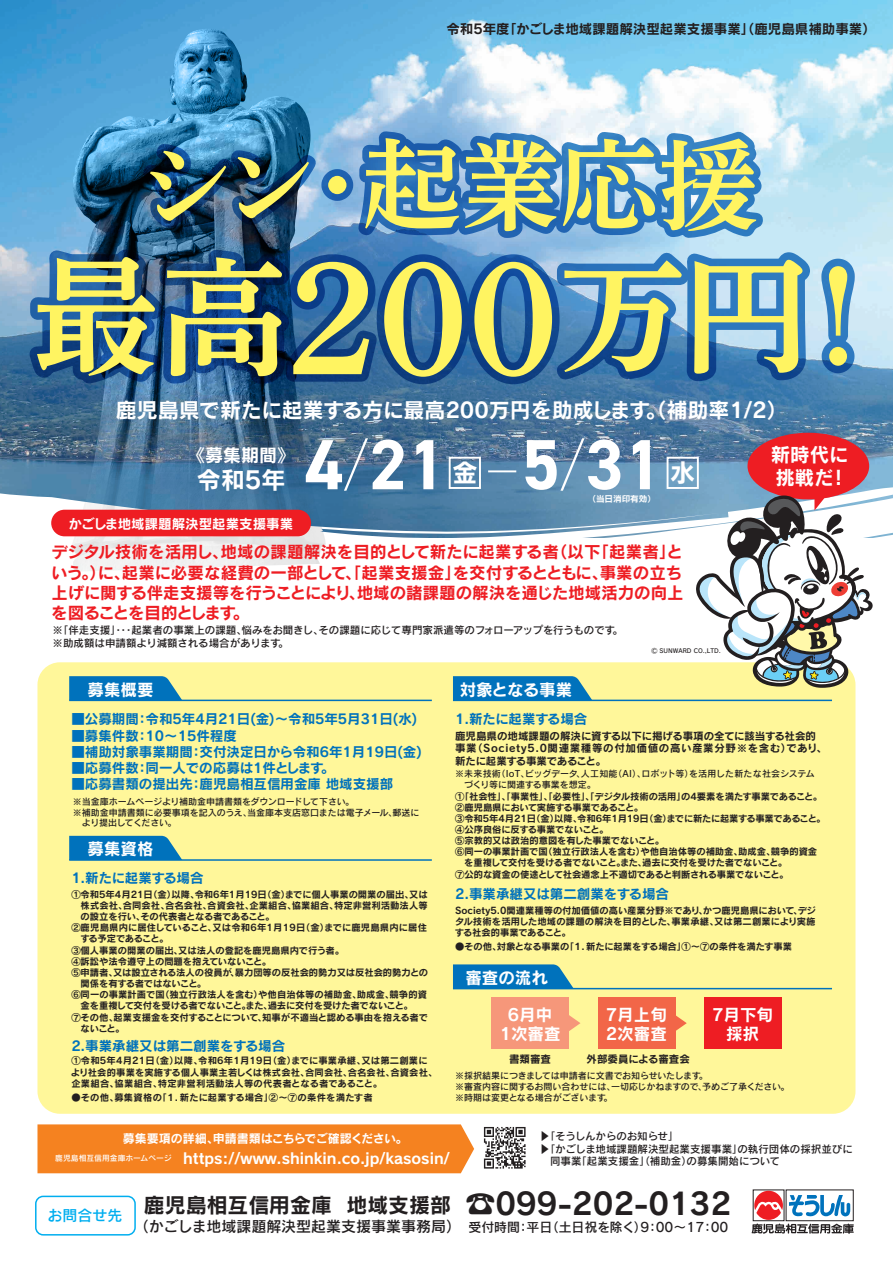
<style>
.page{position:relative;width:893px;height:1263px;background:#fff}
.page>*{position:absolute;margin:0;border:0;box-sizing:border-box;transform-origin:0 0}
.t1{font:127.5px "DNP Shuei Y Min Std B";color:#fff461}
.t2{font:99px "DNP Shuei Y Min Std B";color:#fff461}
.t3{font:700 71.25px "DIN2014";color:#fff}
.t4{font:25.05px "Rodin Pro B";color:#fff}
.t5{font:24px "Rodin Pro B";color:#fff}
.t6{font:21px "Rodin Pro B";color:#fff}
.t7{font:20.85px "Rodin Pro B";color:#231f20}
.t8{font:19.5px/23.4px "Rodin Pro B";color:#fff}
.t9{font:18px "Rodin Pro B";color:#fff}
.t10{font:16.5px/20.1px "Rodin Pro B";color:#ee1d23;text-align:justify}
.t11{font:16.5px/19.8px "Rodin Pro B";color:#fff;text-align:center}
.t12{font:16.5px "Rodin Pro B";letter-spacing:-.03em;color:#fff}
.t13{font:15px "Rodin Pro B";color:#fff}
.t14{font:13.5px "Rodin Pro B";color:#0072bc}
.t15{font:13.5px "Rodin Pro B";color:#231f20}
.t16{font:13.5px "Rodin Pro B";letter-spacing:-.03em;color:#0072bc}
.t17{font:13.5px "Rodin Pro B";color:#fff}
.t18{font:12.9px "Rodin Pro DB";color:#231f20}
.t19{font:12px "Rodin Pro B";color:#fff}
.t20{font:10.5px/12.6px "Rodin Pro DB";color:#231f20}
.t21{font:10.5px/12.6px "Rodin Pro B";color:#231f20}
.t22{font:9.3px/11.1px "Rodin Pro B";color:#231f20}
.t23{font:9.3px "Rodin Pro B";letter-spacing:.025em;color:#231f20}
.t24{font:9.3px "Rodin Pro B";letter-spacing:.03em;color:#231f20}
.t25{font:9.3px "Rodin Pro B";letter-spacing:-.04em;color:#231f20}
.t26{font:9px/10.8px "Rodin Pro DB";color:#231f20}
.t27{font:8.55px "Rodin Pro B";color:#fff}
.t28{font:7.8px "Rodin Pro DB";color:#fff}
.t29{font:6px "Rodin Pro DB";color:#231f20}
.s1{font-size:160.5px}
.s2{font-family:"Rodin Pro L";font-weight:400;font-size:63.45px}
.s3{font-size:30px}
.s4{font-size:15px}
</style>
<div class="page">
<img style="left:0;top:0;width:893px;height:485px">
<svg style="left:0;top:485px;width:893px;height:53px"></svg>
<img style="left:71px;top:29px;width:255px;height:543px">
<div style="left:37px;top:662px;width:818px;height:452px;background:#fff79a;border-radius:22px"></div>
<svg style="left:69px;top:676px;width:113px;height:24px;background:#147cb9"></svg>
<hr style="left:69px;top:700px;width:363px;height:1px;background:#0072bc">
<svg style="left:453px;top:676px;width:139px;height:24px;background:#107ab9"></svg>
<hr style="left:453px;top:700px;width:379px;height:1px;background:#0072bc">
<svg style="left:453px;top:964px;width:121px;height:24px;background:#167db8"></svg>
<hr style="left:453px;top:988px;width:379px;height:1px;background:#0072bc">
<svg style="left:69px;top:836px;width:113px;height:23px;background:#137bb9"></svg>
<hr style="left:69px;top:859px;width:363px;height:2px;background:#0072bc">
<div style="left:492px;top:998px;width:77px;height:51px;background:#f6977a"></div>
<svg style="left:569px;top:1015px;width:11px;height:16px"></svg>
<div style="left:598px;top:998px;width:77px;height:51px;background:#f26648"></div>
<svg style="left:675px;top:1015px;width:12px;height:16px"></svg>
<div style="left:704px;top:998px;width:77px;height:51px;background:#ee1d23"></div>
<div style="left:37px;top:1124px;width:437px;height:49px;background:#f58220"></div>
<div style="left:35px;top:1195px;width:101px;height:40px;border:2px solid #00aeef;border-radius:7px"></div>
<div style="left:786px;top:1190px;width:67px;height:31px;background:#a1a0a0"></div>
<svg style="left:753px;top:1190px;width:31px;height:1px"></svg>
<svg style="left:751px;top:1191px;width:103px;height:43px;background:#b1a6b1"></svg>
<div style="left:449px;top:457px;width:32px;height:32px;border:2px solid #fff"></div>
<div style="left:667px;top:457px;width:32px;height:32px;border:2px solid #fff"></div>
<hr style="left:488px;top:470px;width:28px;height:2px;background:#fff">
<svg style="left:25px;top:129px;width:839px;height:264px;background:#4277ab"></svg>
<svg style="left:695px;top:433px;width:178px;height:255px"></svg>
<div style="left:51px;top:510px;width:260px;height:26px;background:#ee1d23;border-radius:13px"></div>
<svg style="left:484px;top:1127px;width:42px;height:41px"></svg>
<h3 class="t15" style="left:446px;top:20px;width:431px">令和5年度「かごしま地域課題解決型起業支援事業」（鹿児島県補助事業）</h3>
<h2 class="t2" style="left:138px;top:115px;width:622px">シン・起業応援</h2>
<h1 class="t1" style="left:33px;top:227px;width:871px">最高<span class="s1">200</span>万円！</h1>
<h3 class="t6" style="left:116px;top:396px;width:674px">鹿児島県で新たに起業する方に最高200万円を助成します。（補助率1/2）</h3>
<h3 class="t9" style="left:187px;top:443px;width:109px">《募集期間》</h3>
<h3 class="t5" style="left:197px;top:464px;width:90px">令和5年</h3>
<h3 class="t17" style="left:69px;top:514px;width:226px">かごしま地域課題解決型起業支援事業</h3>
<h3 class="t3" style="left:305px;top:417px;width:142px">4<span class="s2">/</span>21</h3>
<h3 class="t4" style="left:452px;top:456px;width:27px">金</h3>
<h3 class="t3" style="left:522px;top:417px;width:142px">5<span class="s2">/</span>31</h3>
<p class="t27" style="left:587px;top:493px;width:70px">（当日消印有効）</p>
<h3 class="t4" style="left:670px;top:456px;width:27px">水</h3>
<h3 class="t10" style="left:51px;top:541px;width:634px">デジタル技術を活用し、地域の課題解決を目的として新たに起業する者（以下「起業者」という。）に、起業に必要な経費の一部として、「起業支援金」を交付するとともに、事業の立ち上げに関する伴走支援等を行うことにより、地域の諸課題の解決を通じた地域活力の向上を図ることを目的とします。</h3>
<p class="t20" style="left:53px;top:624px;width:572px">※「伴走支援」・・・起業者の事業上の課題、悩みをお聞きし、その課題に応じて専門家派遣等のフォローアップを行うものです。※助成額は申請額より減額される場合があります。</p>
<p class="t29" style="left:651px;top:646px;width:71px">Ⓒ SUNWARD CO.,LTD.</p>
<h3 class="t11" style="left:88px;top:679px;width:68px">募集概要</h3>
<h3 class="t12" style="left:460px;top:678px;width:114px">対象となる事業</h3>
<h3 class="t8" style="left:771px;top:442px;width:79px">新時代に挑戦だ！</h3>
<h3 class="t14" style="left:71px;top:710px;width:347px">■公募期間：令和5年4月21日(金)～令和5年5月31日(水)</h3>
<h3 class="t14" style="left:71px;top:726px;width:167px">■募集件数：10～15件程度</h3>
<h3 class="t14" style="left:71px;top:742px;width:352px">■補助対象事業期間：交付決定日から令和6年1月19日(金)</h3>
<h3 class="t14" style="left:71px;top:759px;width:264px">■応募件数：同一人での応募は1件とします。</h3>
<h3 class="t14" style="left:71px;top:775px;width:323px">■応募書類の提出先：鹿児島相互信用金庫 地域支援部</h3>
<p class="t26" style="left:73px;top:796px;width:348px">※当金庫ホームページより補助金申請書類をダウンロードして下さい。<br>※補助金申請書類に必要事項を記入のうえ、当金庫本支店窓口または電子メール、郵送に　より提出してください。</p>
<h3 class="t11" style="left:88px;top:838px;width:68px">募集資格</h3>
<h3 class="t16" style="left:71px;top:869px;width:134px">1.新たに起業する場合</h3>
<p class="t22" style="left:71px;top:888px;width:358px">①令和5年4月21日（金）以降、令和6年1月19日（金）までに個人事業の開業の届出、又は</p>
<p class="t22" style="left:81px;top:899px;width:349px">株式会社、合同会社、合名会社、合資会社、企業組合、協業組合、特定非営利活動法人等</p>
<p class="t22" style="left:71px;top:911px;width:205px">　の設立を行い、その代表者となる者であること。</p>
<p class="t23" style="left:71px;top:921px;width:357px">②鹿児島県内に居住していること、又は令和6年1月19日（金）までに鹿児島県内に居住</p>
<p class="t25" style="left:71px;top:933px;width:99px">　する予定であること。</p>
<p class="t22" style="left:71px;top:944px;width:274px">③個人事業の開業の届出、又は法人の登記を鹿児島県内で行う者。</p>
<p class="t22" style="left:71px;top:955px;width:201px">④訴訟や法令遵守上の問題を抱えていないこと。</p>
<p class="t22" style="left:71px;top:966px;width:358px">⑤申請者、又は設立される法人の役員が、暴力団等の反社会的勢力又は反社会的勢力との</p>
<p class="t22" style="left:71px;top:978px;width:136px">　関係を有する者ではないこと。</p>
<p class="t22" style="left:71px;top:989px;width:357px">⑥同一の事業計画で国（独立行政法人を含む）や他自治体等の補助金、助成金、競争的資</p>
<p class="t22" style="left:71px;top:1000px;width:343px">　金を重複して交付を受ける者でないこと。また、過去に交付を受けた者でないこと。</p>
<p class="t22" style="left:71px;top:1011px;width:358px">⑦その他、起業支援金を交付することについて、知事が不適当と認める事由を抱える者で</p>
<p class="t22" style="left:71px;top:1022px;width:55px">　ないこと。</p>
<p class="t22" style="left:71px;top:1055px;width:368px">①令和5年4月21日（金）以降、令和6年1月19日（金）までに事業承継、又は第二創業により社会的事業を実施する個人事業主若しくは株式会社、合同会社、合名会社、合資会社、企業組合、協業組合、特定非営利活動法人等の代表者となる者であること。</p>
<p class="t24" style="left:71px;top:1091px;width:303px">●その他、募集資格の「１．新たに起業する場合」②～⑦の条件を満たす者</p>
<h3 class="t14" style="left:71px;top:1036px;width:215px">2.事業承継又は第二創業をする場合</h3>
<h3 class="t16" style="left:455px;top:710px;width:134px">1.新たに起業する場合</h3>
<p class="t21" style="left:455px;top:729px;width:373px">鹿児島県の地域課題の解決に資する以下に掲げる事項の全てに該当する社会的事業（Society5.0関連業種等の付加価値の高い産業分野※を含む）であり、新たに起業する事業であること。</p>
<p class="t26" style="left:455px;top:768px;width:361px">※未来技術（IoT、ビッグデータ、人工知能（AI）、ロボット等）を活用した新たな社会システム　づくり等に関連する事業を想定。</p>
<p class="t22" style="left:455px;top:790px;width:372px">①「社会性」、「事業性」、「必要性」、「デジタル技術の活用」の4要素を満たす事業であること。②鹿児島県において実施する事業であること。<br>③令和5年4月21日（金）以降、令和6年1月19日（金）までに新たに起業する事業であること。④公序良俗に反する事業でないこと。<br>⑤宗教的又は政治的意図を有した事業でないこと。<br>⑥同一の事業計画で国（独立行政法人を含む）や他自治体等の補助金、助成金、競争的資金　を重複して交付を受ける者でないこと。また、過去に交付を受けた者でないこと。<br>⑦公的な資金の使途として社会通念上不適切であると判断される事業でないこと。</p>
<h3 class="t14" style="left:455px;top:885px;width:215px">2.事業承継又は第二創業をする場合</h3>
<p class="t22" style="left:455px;top:904px;width:362px;text-align:justify">Society5.0関連業種等の付加価値の高い産業分野※であり、かつ鹿児島県において、デジタル技術を活用した地域の課題の解決を目的とした、事業承継、又は第二創業により実施する社会的事業であること。</p>
<p class="t22" style="left:455px;top:941px;width:338px">●その他、対象となる事業の「１．新たに起業をする場合」①～⑦の条件を満たす事業</p>
<h3 class="t11" style="left:465px;top:967px;width:84px">審査の流れ</h3>
<h3 class="t11" style="left:500px;top:1004px;width:62px">6月中<br>1次審査</h3>
<h3 class="t11" style="left:606px;top:1004px;width:62px;text-align:left">7月上旬<br>2次審査</h3>
<h3 class="t11" style="left:712px;top:1004px;width:62px">7月下旬採択</h3>
<p class="t21" style="left:586px;top:1052px;width:105px">外部委員による審査会</p>
<p class="t21" style="left:509px;top:1052px;width:43px">書類審査</p>
<p class="t26" style="left:455px;top:1070px;width:336px">※採択結果につきましては申請者に文書でお知らせいたします。<br>※審査内容に関するお問い合わせには、一切応じかねますので、予めご了承ください。※時期は変更となる場合がございます。</p>
<p class="t20" style="left:540px;top:1129px;width:315px">▶「そうしんからのお知らせ」<br>▶「かごしま地域課題解決型起業支援事業」の執行団体の採択並びに</p>
<p class="t19" style="left:123px;top:1130px;width:286px">募集要項の詳細、申請書類はこちらでご確認ください。</p>
<p class="t28" style="left:55px;top:1153px;width:118px">鹿児島相互信用金庫ホームページ</p>
<h3 class="t13" style="left:183px;top:1148px;width:268px">https://www.shinkin.co.jp/kasosin/</h3>
<p class="t20" style="left:540px;top:1154px;width:242px">　同事業「起業支援金」（補助金）の募集開始について</p>
<h3 class="t7" style="left:48px;top:1191px;width:685px"><sub>お問合せ先</sub> 鹿児島相互信用金庫 地域支援部 <span class="s3">☎099-202-0132</span></h3>
<h3 class="t18" style="left:134px;top:1219px;width:596px"><span class="s4">（かごしま地域課題解決型起業支援事業事務局）</span>受付時間：平日（土日祝を除く）9：00～17：00</h3>
</div>
